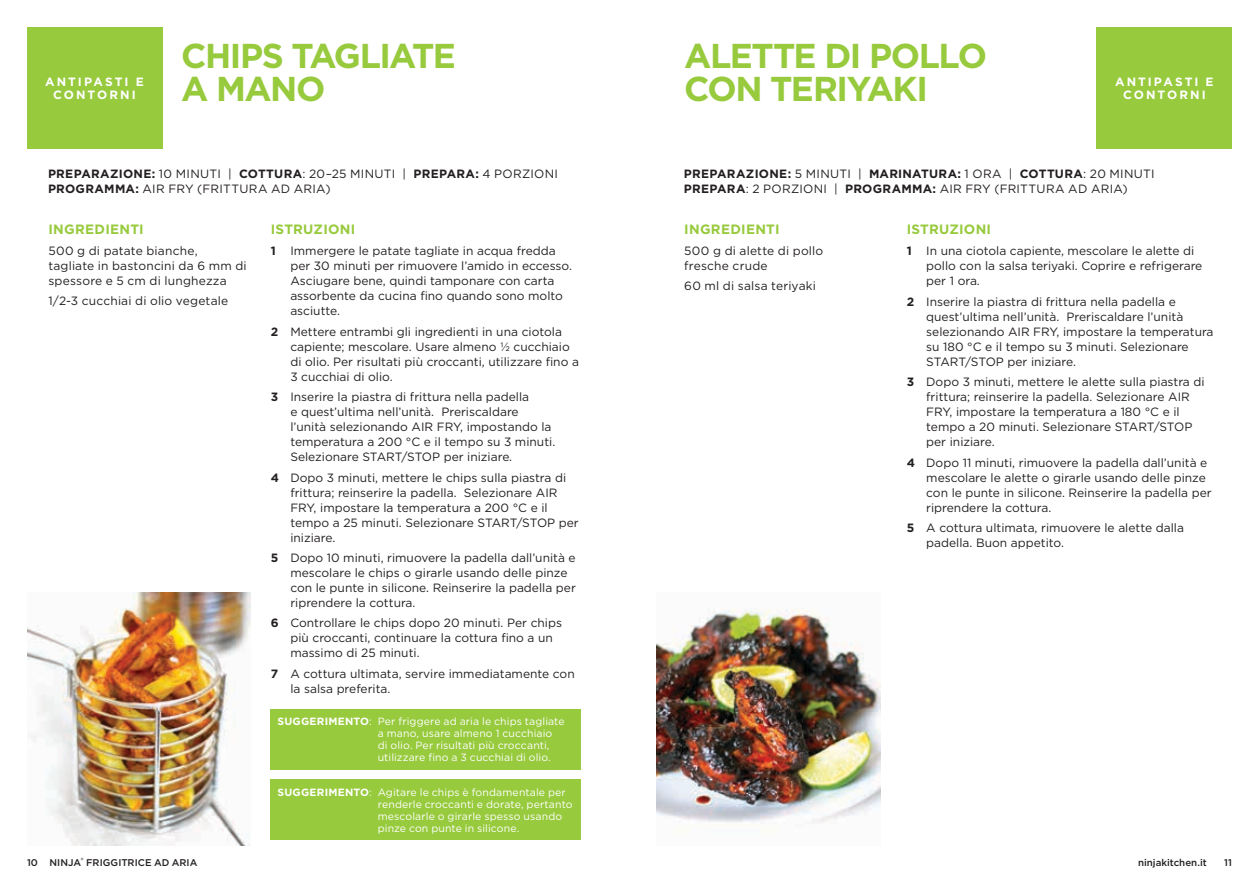
<style>
.page{position:relative;width:1259px;height:893px;background:#fff}
.page>*{position:absolute;margin:0;border:0;box-sizing:border-box;transform-origin:0 0}
.t1{font:700 34.5px/33px "Gotham";letter-spacing:-.045em;color:#97ca3d}
.t2{font:700 13.5px "Gotham";letter-spacing:.02em;color:#97ca3d}
.t3{font:12px/15px "Gotham";color:#231f20}
.t4{font:12px/15px "Gotham";letter-spacing:.02em;color:#231f20}
.t5{font:12px/15px "Gotham";letter-spacing:.025em;color:#231f20}
.t6{font:700 12px/13.5px "Gotham";letter-spacing:.165em;color:#fff;text-align:center}
.t7{font:10.5px/12px "Gotham";letter-spacing:.01em;color:#fff}
.t8{font:500 9.75px "Gotham";color:#231f20}
.s1{font-weight:700}
</style>
<div class="page">
<img style="left:27px;top:593px;width:224px;height:252px">
<img style="left:656px;top:608px;width:224px;height:216px">
<div style="left:1097px;top:27px;width:135px;height:121px;background:#97ca3d"></div>
<div style="left:27px;top:27px;width:135px;height:121px;background:#97ca3d"></div>
<div style="left:271px;top:779px;width:310px;height:60px;background:#97ca3d"></div>
<div style="left:271px;top:709px;width:310px;height:61px;background:#97ca3d"></div>
<p class="t6" style="left:45px;top:75px;width:100px">ANTIPASTI E<br>CONTORNI</p>
<h1 class="t1" style="left:181px;top:39px;width:276px">CHIPS TAGLIATE<br>A MANO</h1>
<p class="t5" style="left:48px;top:166px;width:511px"><span class="s1">PREPARAZIONE:</span> 10 MINUTI | <span class="s1">COTTURA</span>: 20–25 MINUTI | <span class="s1">PREPARA:</span> 4 PORZIONI<br><span class="s1">PROGRAMMA:</span> AIR FRY (FRITTURA AD ARIA)</p>
<p class="t2" style="left:48px;top:220px;width:97px">INGREDIENTI</p>
<p class="t3" style="left:48px;top:243px;width:200px">500 g di patate bianche,<br>tagliate in bastoncini da 6 mm di spessore e 5 cm di lunghezza</p>
<p class="t3" style="left:48px;top:293px;width:181px">1/2-3 cucchiai di olio vegetale</p>
<p class="t2" style="left:271px;top:220px;width:86px">ISTRUZIONI</p>
<p class="t3" style="left:290px;top:243px;width:283px;text-indent:-20px"><span class="s1">1</span> Immergere le patate tagliate in acqua fredda per 30 minuti per rimuovere l’amido in eccesso.<br>Asciugare bene, quindi tamponare con carta assorbente da cucina fino quando sono molto asciutte.</p>
<p class="t3" style="left:290px;top:324px;width:290px;text-indent:-20px"><span class="s1">2</span> Mettere entrambi gli ingredienti in una ciotola capiente; mescolare. Usare almeno ½ cucchiaio di olio. Per risultati più croccanti, utilizzare fino a 3 cucchiai di olio.</p>
<p class="t3" style="left:290px;top:389px;width:266px;text-indent:-20px"><span class="s1">3</span> Inserire la piastra di frittura nella padella<br>e quest’ultima nell’unità. Preriscaldare l’unità selezionando AIR FRY, impostando la temperatura a 200 °C e il tempo su 3 minuti.<br>Selezionare START/STOP per iniziare.</p>
<p class="t3" style="left:290px;top:470px;width:290px;text-indent:-20px"><span class="s1">4</span> Dopo 3 minuti, mettere le chips sulla piastra di frittura; reinserire la padella. Selezionare AIR FRY, impostare la temperatura a 200 °C e il tempo a 25 minuti. Selezionare START/STOP per iniziare.</p>
<p class="t3" style="left:290px;top:550px;width:287px;text-indent:-20px"><span class="s1">5</span> Dopo 10 minuti, rimuovere la padella dall’unità e mescolare le chips o girarle usando delle pinze con le punte in silicone. Reinserire la padella per riprendere la cottura.</p>
<p class="t3" style="left:290px;top:615px;width:273px;text-indent:-20px"><span class="s1">6</span> Controllare le chips dopo 20 minuti. Per chips più croccanti, continuare la cottura fino a un massimo di 25 minuti.</p>
<p class="t3" style="left:290px;top:666px;width:286px;text-indent:-20px"><span class="s1">7</span> A cottura ultimata, servire immediatamente con la salsa preferita.</p>
<p class="t7" style="left:378px;top:715px;width:188px;text-indent:-100px"><span class="s1">SUGGERIMENTO</span>: Per friggere ad aria le chips tagliate a mano, usare almeno 1 cucchiaio di olio. Per risultati più croccanti, utilizzare fino a 3 cucchiai di olio.</p>
<p class="t7" style="left:378px;top:786px;width:196px;text-indent:-100px"><span class="s1">SUGGERIMENTO</span>: Agitare le chips è fondamentale per renderle croccanti e dorate, pertanto mescolarle o girarle spesso usando pinze con punte in silicone.</p>
<h1 class="t1" style="left:684px;top:39px;width:304px">ALETTE DI POLLO<br>CON TERIYAKI</h1>
<p class="t6" style="left:1115px;top:75px;width:100px">ANTIPASTI E<br>CONTORNI</p>
<p class="t4" style="left:684px;top:166px;width:472px"><span class="s1">PREPARAZIONE:</span> 5 MINUTI | <span class="s1">MARINATURA:</span> 1 ORA | <span class="s1">COTTURA</span>: 20 MINUTI<br><span class="s1">PREPARA</span>: 2 PORZIONI | <span class="s1">PROGRAMMA:</span> AIR FRY (FRITTURA AD ARIA)</p>
<p class="t2" style="left:684px;top:220px;width:97px">INGREDIENTI</p>
<p class="t3" style="left:684px;top:243px;width:140px">500 g di alette di pollo fresche crude</p>
<p class="t3" style="left:684px;top:278px;width:133px">60 ml di salsa teriyaki</p>
<p class="t2" style="left:906px;top:220px;width:86px">ISTRUZIONI</p>
<p class="t3" style="left:926px;top:243px;width:278px;text-indent:-20px"><span class="s1">1</span> In una ciotola capiente, mescolare le alette di pollo con la salsa teriyaki. Coprire e refrigerare per 1 ora.</p>
<p class="t3" style="left:926px;top:294px;width:289px;text-indent:-20px"><span class="s1">2</span> Inserire la piastra di frittura nella padella e quest’ultima nell’unità. Preriscaldare l’unità selezionando AIR FRY, impostare la temperatura su 180 °C e il tempo su 3 minuti. Selezionare START/STOP per iniziare.</p>
<p class="t3" style="left:926px;top:374px;width:280px;text-indent:-20px"><span class="s1">3</span> Dopo 3 minuti, mettere le alette sulla piastra di frittura; reinserire la padella. Selezionare AIR FRY, impostare la temperatura a 180 °C e il tempo a 20 minuti. Selezionare START/STOP per iniziare.</p>
<p class="t3" style="left:926px;top:455px;width:287px;text-indent:-20px"><span class="s1">4</span> Dopo 11 minuti, rimuovere la padella dall’unità e mescolare le alette o girarle usando delle pinze con le punte in silicone. Reinserire la padella per riprendere la cottura.</p>
<p class="t3" style="left:926px;top:520px;width:259px;text-indent:-20px"><span class="s1">5</span> A cottura ultimata, rimuovere le alette dalla padella. Buon appetito.</p>
<p class="t8" style="left:27px;top:856px;width:172px">10 NINJA<sup>®</sup> FRIGGITRICE AD ARIA</p>
<p class="t8" style="left:1138px;top:856px;width:70px">ninjakitchen.it</p>
<p class="t8" style="left:1224px;top:856px;width:9px">11</p>
</div>
